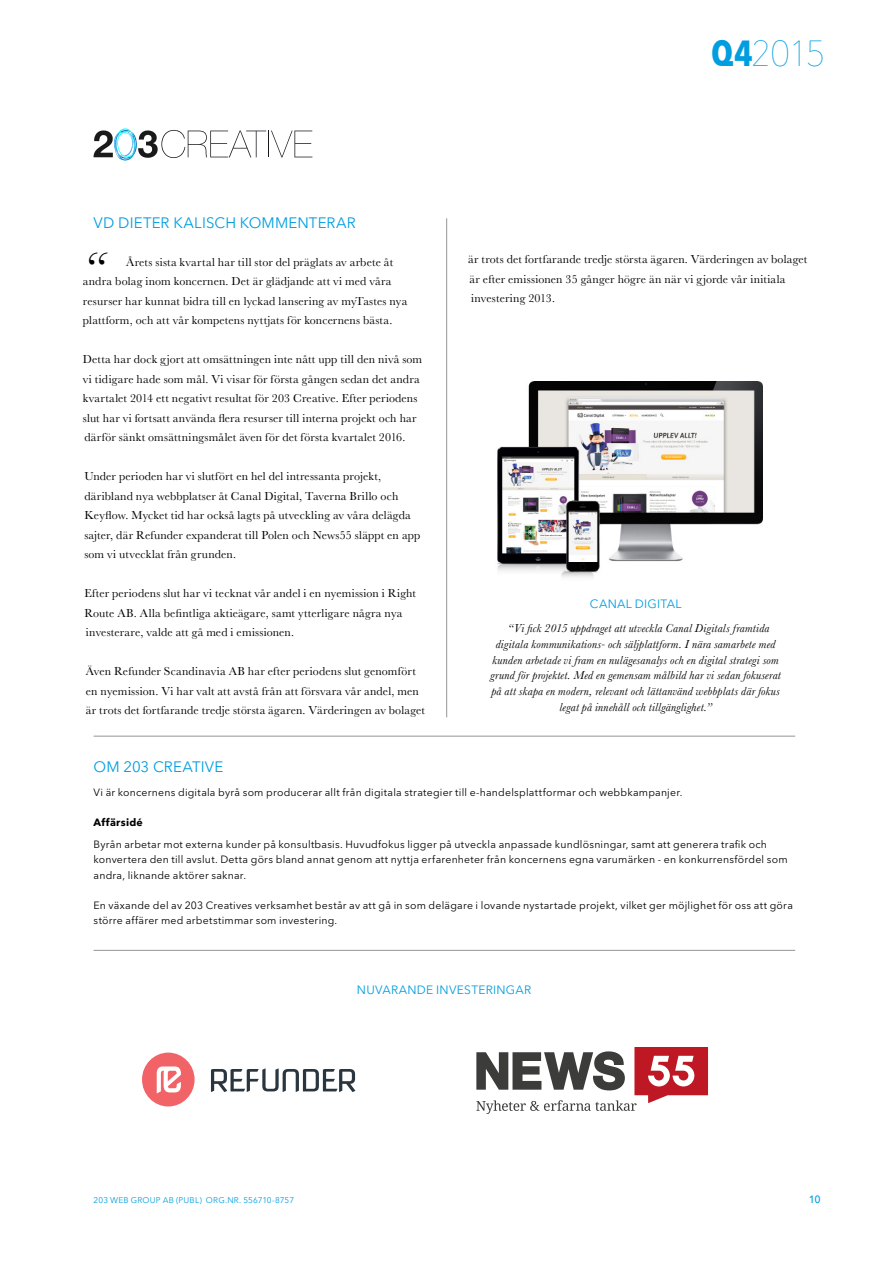
<style>
.page{position:relative;width:893px;height:1263px;background:#fff}
.page>*{position:absolute;margin:0;border:0;box-sizing:border-box;transform-origin:0 0}
.t1{font:italic 45px "Baskerville";color:#000}
.t2{font:200 36px "Avenir Next LT Pro";color:#009ee0}
.t3{font:15px "Avenir Next LT Pro";letter-spacing:.01em;color:#009ee0}
.t4{font:12px/19.5px "Baskerville";letter-spacing:.015em;color:#000}
.t5{font:italic 12px/15.8px "Baskerville";letter-spacing:.02em;color:#000;text-align:center}
.t6{font:12px "Avenir Next LT Pro";letter-spacing:.02em;color:#009ee0}
.t7{font:10.5px/15px "Avenir Next LT Pro";letter-spacing:.02em;color:#000}
.t8{font:700 10.5px "Avenir Next LT Pro";letter-spacing:.025em;color:#000}
.t9{font:500 10.5px "Avenir Next LT Pro";color:#009ee0}
.t10{font:8.25px "Avenir Next LT Pro";letter-spacing:.02em;color:#009ee0}
.s1{font-weight:700;font-stretch:condensed}
</style>
<div class="page">
<svg style="left:476px;top:1047px;width:232px;height:67px"></svg>
<svg style="left:94px;top:128px;width:218px;height:33px"></svg>
<hr style="left:94px;top:736px;width:701px;height:1px;background:#939598">
<hr style="left:94px;top:950px;width:701px;height:1px;background:#939598">
<hr style="left:446px;top:218px;width:1px;height:499px;background:#939598">
<div style="left:142px;top:1052px;width:53px;height:54px;background:#f16367;border-radius:50%"></div>
<svg style="left:157px;top:1066px;width:24px;height:27px"></svg>
<svg style="left:211px;top:1068px;width:144px;height:24px"></svg>
<img style="left:496px;top:382px;width:266px;height:195px">
<h2 class="t2" style="left:711px;top:32px;width:116px"><span class="s1">Q4</span>2015</h2>
<p class="t3" style="left:94px;top:214px;width:264px">VD DIETER KALISCH KOMMENTERAR</p>
<h1 class="t1" style="left:83px;top:238px;width:22px">“</h1>
<p class="t4" style="left:83px;top:252px;width:326px;text-indent:43px">Årets sista kvartal har till stor del präglats av arbete åt andra bolag inom koncernen. Det är glädjande att vi med våra resurser har kunnat bidra till en lyckad lansering av myTastes nya plattform, och att vår kompetens nyttjats för koncernens bästa.</p>
<p class="t4" style="left:83px;top:350px;width:341px">Detta har dock gjort att omsättningen inte nått upp till den nivå som vi tidigare hade som mål. Vi visar för första gången sedan det andra kvartalet 2014 ett negativt resultat för 203 Creative. Efter periodens slut har vi fortsatt använda flera resurser till interna projekt och har därför sänkt omsättningsmålet även för det första kvartalet 2016.</p>
<p class="t4" style="left:84px;top:467px;width:337px">Under perioden har vi slutfört en hel del intressanta projekt, däribland nya webbplatser åt Canal Digital, Taverna Brillo och Keyflow. Mycket tid har också lagts på utveckling av våra delägda sajter, där Refunder expanderat till Polen och News55 släppt en app som vi utvecklat från grunden.</p>
<p class="t4" style="left:84px;top:584px;width:333px">Efter periodens slut har vi tecknat vår andel i en nyemission i Right<br>Route AB. Alla befintliga aktieägare, samt ytterligare några nya investerare, valde att gå med i emissionen.</p>
<p class="t4" style="left:86px;top:662px;width:341px">Även Refunder Scandinavia AB har efter periodens slut genomfört en nyemission. Vi har valt att avstå från att försvara vår andel, men är trots det fortfarande tredje största ägaren. Värderingen av bolaget</p>
<p class="t4" style="left:468px;top:250px;width:341px">är trots det fortfarande tredje största ägaren. Värderingen av bolaget är efter emissionen 35 gånger högre än när vi gjorde vår initiala investering 2013.</p>
<p class="t6" style="left:590px;top:597px;width:93px">CANAL DIGITAL</p>
<p class="t5" style="left:491px;top:620px;width:292px">“Vi fick 2015 uppdraget att utveckla Canal Digitals framtida digitala kommunikations- och säljplattform. I nära samarbete med kunden arbetade vi fram en nulägesanalys och en digital strategi som grund för projektet. Med en gemensam målbild har vi sedan fokuserat på att skapa en modern, relevant och lättanvänd webbplats där fokus legat på innehåll och tillgänglighet.”</p>
<p class="t3" style="left:94px;top:758px;width:131px">OM 203 CREATIVE</p>
<p class="t7" style="left:94px;top:785px;width:590px">Vi är koncernens digitala byrå som producerar allt från digitala strategier till e-handelsplattformar och webbkampanjer.</p>
<p class="t8" style="left:94px;top:816px;width:51px">Affärsidé</p>
<p class="t7" style="left:94px;top:837px;width:696px">Byrån arbetar mot externa kunder på konsultbasis. Huvudfokus ligger på utveckla anpassade kundlösningar, samt att generera trafik och konvertera den till avslut. Detta görs bland annat genom att nyttja erfarenheter från koncernens egna varumärken - en konkurrensfördel som andra, liknande aktörer saknar.</p>
<p class="t7" style="left:94px;top:897px;width:701px">En växande del av 203 Creatives verksamhet består av att gå in som delägare i lovande nystartade projekt, vilket ger möjlighet för oss att göra större affärer med arbetstimmar som investering.</p>
<p class="t6" style="left:357px;top:982px;width:176px">NUVARANDE INVESTERINGAR</p>
<p class="t10" style="left:94px;top:1195px;width:202px">203 WEB GROUP AB (PUBL) ORG.NR. 556710-8757</p>
<p class="t9" style="left:809px;top:1193px;width:14px">10</p>
</div>
